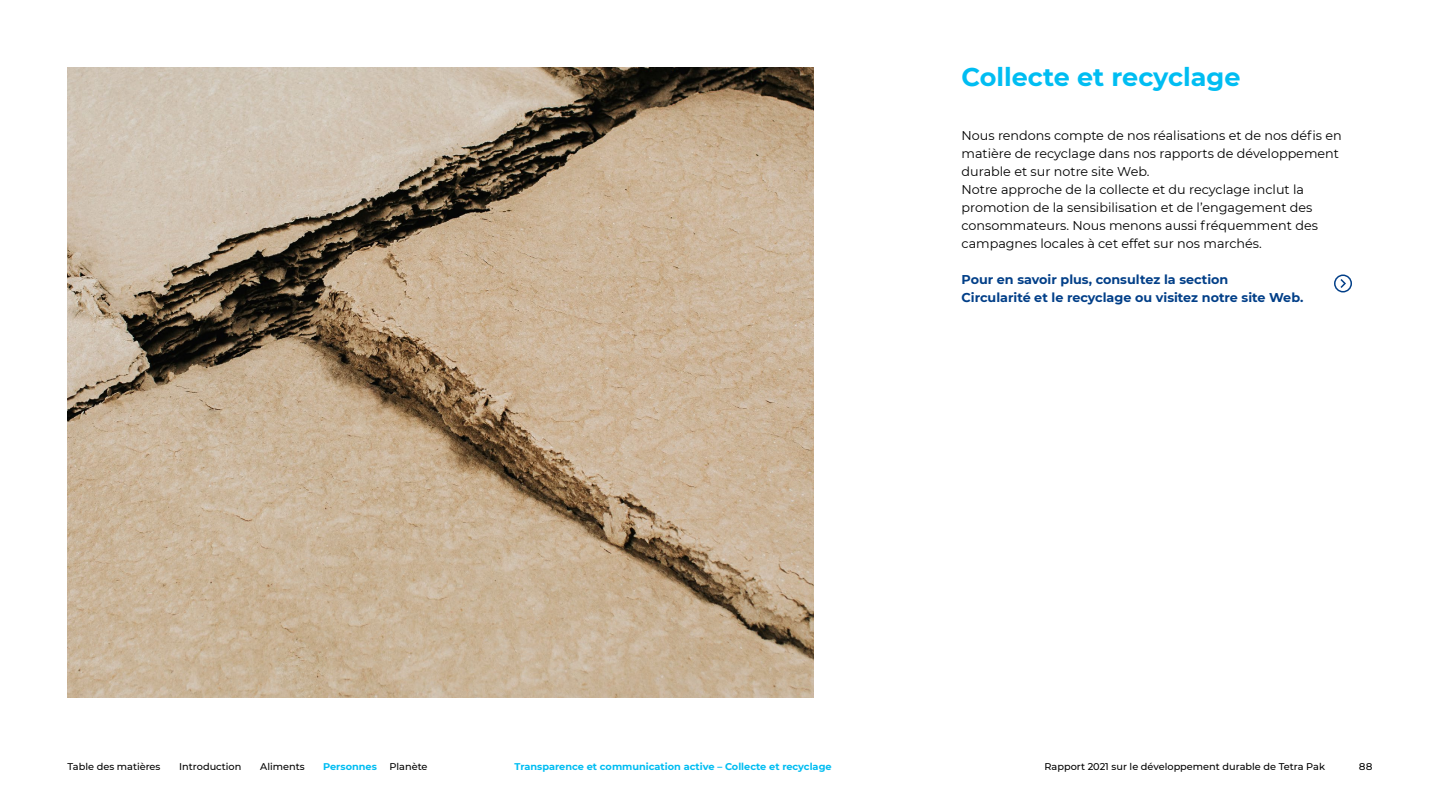
<style>
.page{position:relative;width:1440px;height:810px;background:#fff}
.page>*{position:absolute;margin:0;border:0;box-sizing:border-box;transform-origin:0 0}
.t1{font:700 25.5px "Montserrat";color:#00bdf2}
.t2{font:12.75px/18px "Montserrat";color:#000}
.t3{font:700 12.75px/18px "Montserrat";color:#023f88}
.t4{font:500 9.75px "Montserrat";color:#000}
.t5{font:700 9.75px "Montserrat";color:#00bdf2}
</style>
<div class="page">
<img style="left:68px;top:68px;width:746px;height:630px">
<svg style="left:1334px;top:274px;width:18px;height:18px"></svg>
<h1 class="t1" style="left:962px;top:58px;width:281px">Collecte et recyclage</h1>
<p class="t2" style="left:962px;top:126px;width:382px">Nous rendons compte de nos réalisations et de nos défis en matière de recyclage dans nos rapports de développement durable et sur notre site Web.<br>Notre approche de la collecte et du recyclage inclut la promotion de la sensibilisation et de l’engagement des consommateurs. Nous menons aussi fréquemment des campagnes locales à cet effet sur nos marchés.</p>
<p class="t3" style="left:962px;top:269px;width:343px">Pour en savoir plus, consultez la section<br>Circularité et le recyclage ou visitez notre site Web.</p>
<p class="t4" style="left:68px;top:759px;width:94px">Table des matières</p>
<p class="t4" style="left:179px;top:759px;width:64px">Introduction</p>
<p class="t4" style="left:260px;top:759px;width:46px">Aliments</p>
<p class="t5" style="left:323px;top:759px;width:55px">Personnes</p>
<p class="t4" style="left:389px;top:759px;width:40px">Planète</p>
<p class="t5" style="left:514px;top:759px;width:319px">Transparence et communication active – Collecte et recyclage</p>
<p class="t4" style="left:1045px;top:759px;width:282px">Rapport 2021 sur le développement durable de Tetra Pak</p>
<p class="t4" style="left:1359px;top:759px;width:15px">88</p>
</div>
